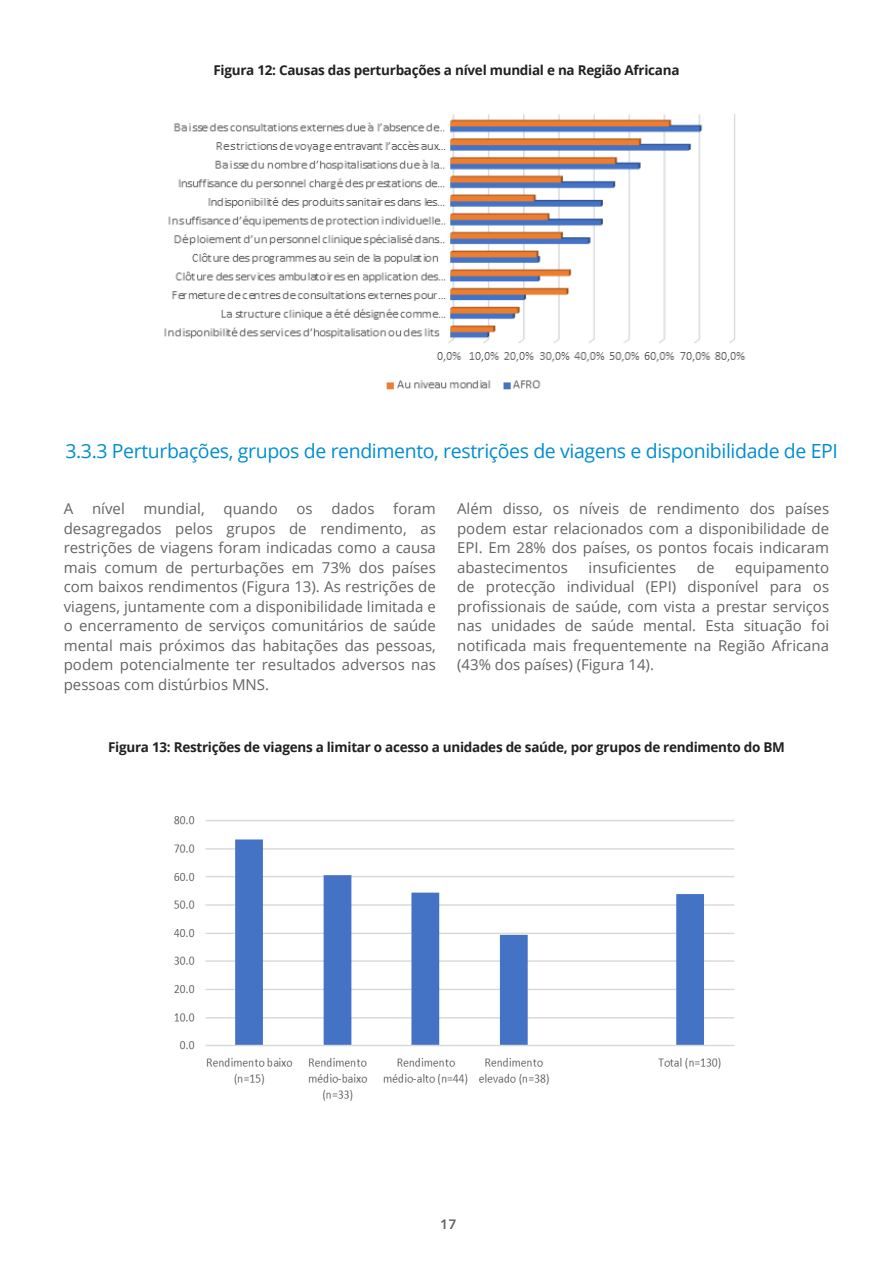
<style>
.page{position:relative;width:893px;height:1263px;background:#fff}
.page>*{position:absolute;margin:0;border:0;box-sizing:border-box;transform-origin:0 0}
.t1{font:19.5px "Open Sans";letter-spacing:-.02em;color:#008dd1}
.t2{font:15px/19.5px "Open Sans";color:#646363;text-align:justify}
.t3{font:700 13.5px "Open Sans";letter-spacing:-.02em;color:#202121}
.t4{font:600 13.5px "Avenir Next LT Pro";color:#646363}
</style>
<div class="page">
<img style="left:164px;top:114px;width:582px;height:276px">
<img style="left:173px;top:816px;width:562px;height:285px">
<p class="t3" style="left:213px;top:61px;width:467px">Figura 12: Causas das perturbações a nível mundial e na Região Africana</p>
<h1 class="t1" style="left:65px;top:437px;width:774px">3.3.3 Perturbações, grupos de rendimento, restrições de viagens e disponibilidade de EPI</h1>
<p class="t2" style="left:64px;top:499px;width:11px">A</p>
<p class="t2" style="left:92px;top:499px;width:34px">nível</p>
<p class="t2" style="left:144px;top:499px;width:63px">mundial,</p>
<p class="t2" style="left:224px;top:499px;width:56px">quando</p>
<p class="t2" style="left:297px;top:499px;width:18px">os</p>
<p class="t2" style="left:332px;top:499px;width:44px">dados</p>
<p class="t2" style="left:64px;top:499px;width:374px;text-indent:330px">foram desagregados pelos grupos de rendimento, as restrições de viagens foram indicadas como a causa mais comum de perturbações em 73% dos países com baixos rendimentos (Figura 13). As restrições de viagens, juntamente com a disponibilidade limitada e o encerramento de serviços comunitários de saúde mental mais próximos das habitações das pessoas, podem potencialmente ter resultados adversos nas pessoas com distúrbios MNS.</p>
<p class="t2" style="left:457px;top:499px;width:374px">Além disso, os níveis de rendimento dos países podem estar relacionados com a disponibilidade de EPI. Em 28% dos países, os pontos focais indicaram abastecimentos</p>
<p class="t2" style="left:588px;top:557px;width:89px">insuficientes</p>
<p class="t2" style="left:697px;top:557px;width:19px">de</p>
<p class="t2" style="left:457px;top:557px;width:374px;text-indent:278px">equipamento de protecção individual (EPI) disponível para os profissionais de saúde, com vista a prestar serviços nas unidades de saúde mental. Esta situação foi notificada mais frequentemente na Região Africana (43% dos países) (Figura 14).</p>
<p class="t3" style="left:108px;top:738px;width:678px">Figura 13: Restrições de viagens a limitar o acesso a unidades de saúde, por grupos de rendimento do BM</p>
<p class="t4" style="left:440px;top:1215px;width:18px">17</p>
</div>
